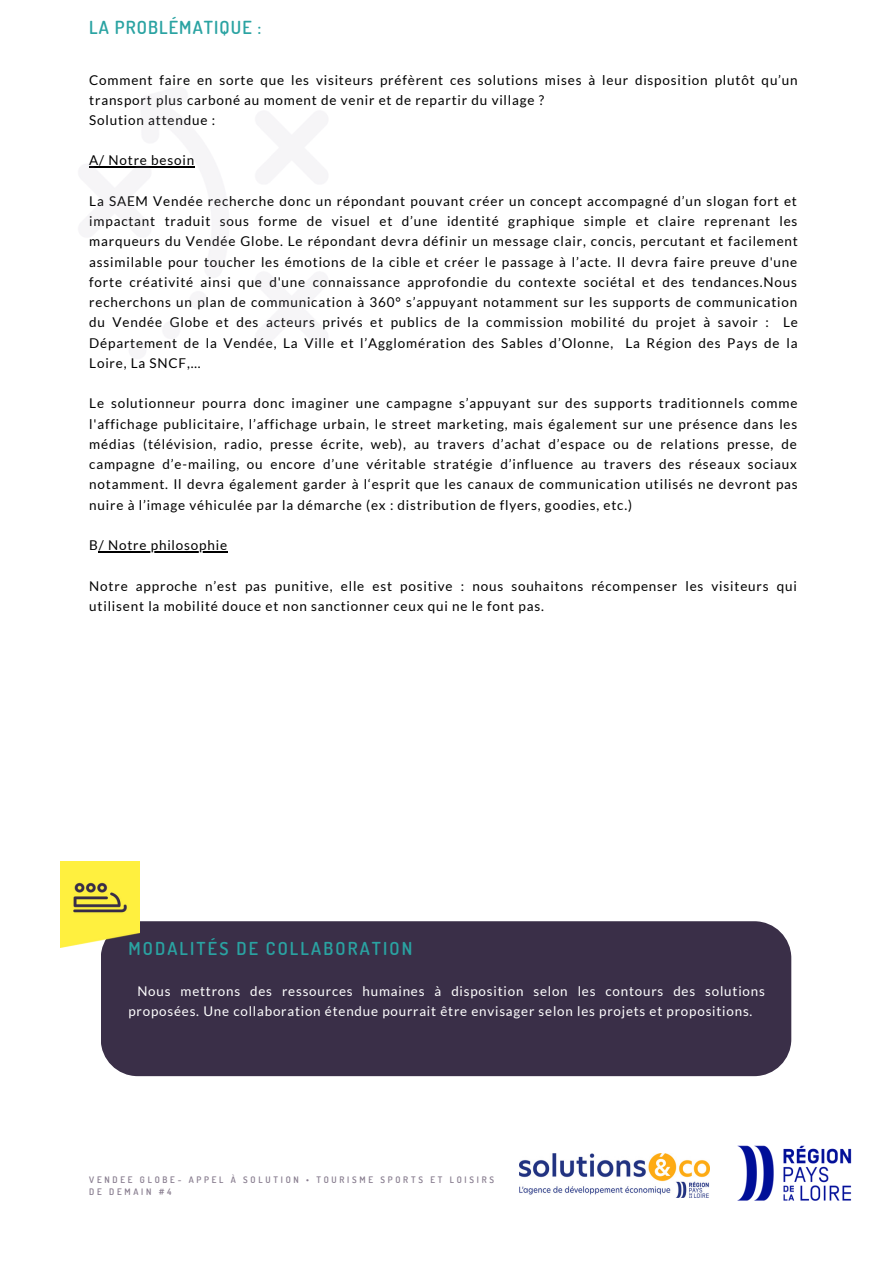
<style>
.page{position:relative;width:893px;height:1264px;background:#fff}
.page>*{position:absolute;margin:0;border:0;box-sizing:border-box;transform-origin:0 0}
.t1{font:600 18px "Dosis";letter-spacing:.06em;color:#2aa3a2}
.t2{font:600 17.85px "Dosis";letter-spacing:.12em;color:#2aa3a2}
.t3{font:13.5px/20.2px "Lato";letter-spacing:.06em;color:#000}
.t4{font:13.35px/20.1px "Lato";letter-spacing:.06em;color:#fff}
.t5{font:600 9px/12.5px "Dosis";letter-spacing:.305em;color:#887d8f}
</style>
<div class="page">
<div style="left:101px;top:921px;width:690px;height:155px;background:#3a2f48;border-radius:37px"></div>
<img style="left:61px;top:861px;width:78px;height:86px">
<hr style="left:99px;top:551px;width:129px;height:1px;background:#000">
<img style="left:79px;top:87px;width:249px;height:271px">
<img style="left:700px;top:1145px;width:152px;height:56px">
<img style="left:519px;top:1153px;width:190px;height:44px">
<h1 class="t1" style="left:89px;top:15px;width:174px">LA PROBLÉMATIQUE :</h1>
<p class="t3" style="left:89px;top:69px;width:710px">Comment faire en sorte que les visiteurs préfèrent ces solutions mises à leur disposition plutôt qu’un transport plus carboné au moment de venir et de repartir du village ?<br>Solution attendue :</p>
<p class="t3" style="left:89px;top:150px;width:106px">A/ Notre besoin</p>
<p class="t3" style="left:89px;top:191px;width:710px;text-align:justify">La SAEM Vendée recherche donc un répondant pouvant créer un concept accompagné d’un slogan fort et impactant traduit sous forme de visuel et d’une identité graphique simple et claire reprenant les marqueurs du Vendée Globe. Le répondant devra définir un message clair, concis, percutant et facilement assimilable pour toucher les émotions de la cible et créer le passage à l’acte. Il devra faire preuve d'une forte créativité ainsi que d'une connaissance approfondie du contexte sociétal et des tendances.Nous recherchons un plan de communication à 360° s’appuyant notamment sur les supports de communication du Vendée Globe et des acteurs privés et publics de la commission mobilité du projet à savoir : Le Département de la Vendée, La Ville et l’Agglomération des Sables d’Olonne, La Région des Pays de la Loire, La SNCF,…</p>
<p class="t3" style="left:89px;top:393px;width:710px;text-align:justify">Le solutionneur pourra donc imaginer une campagne s’appuyant sur des supports traditionnels comme l'affichage publicitaire, l’affichage urbain, le street marketing, mais également sur une présence dans les médias (télévision, radio, presse écrite, web), au travers d’achat d’espace ou de relations presse, de campagne d’e-mailing, ou encore d’une véritable stratégie d’influence au travers des réseaux sociaux notamment. Il devra également garder à l‘esprit que les canaux de communication utilisés ne devront pas nuire à l’image véhiculée par la démarche (ex : distribution de flyers, goodies, etc.)</p>
<p class="t3" style="left:89px;top:534px;width:139px">B/ Notre philosophie</p>
<p class="t3" style="left:89px;top:575px;width:709px">Notre approche n’est pas punitive, elle est positive : nous souhaitons récompenser les visiteurs qui utilisent la mobilité douce et non sanctionner ceux qui ne le font pas.</p>
<h2 class="t2" style="left:128px;top:937px;width:285px">MODALITÉS DE COLLABORATION</h2>
<p class="t4" style="left:128px;top:980px;width:638px;text-indent:9px">Nous mettrons des ressources humaines à disposition selon les contours des solutions proposées. Une collaboration étendue pourrait être envisager selon les projets et propositions.</p>
<p class="t5" style="left:89px;top:1173px;width:406px">VENDEE GLOBE- APPEL À SOLUTION • TOURISME SPORTS ET LOISIRS<br>DE DEMAIN #4</p>
</div>
